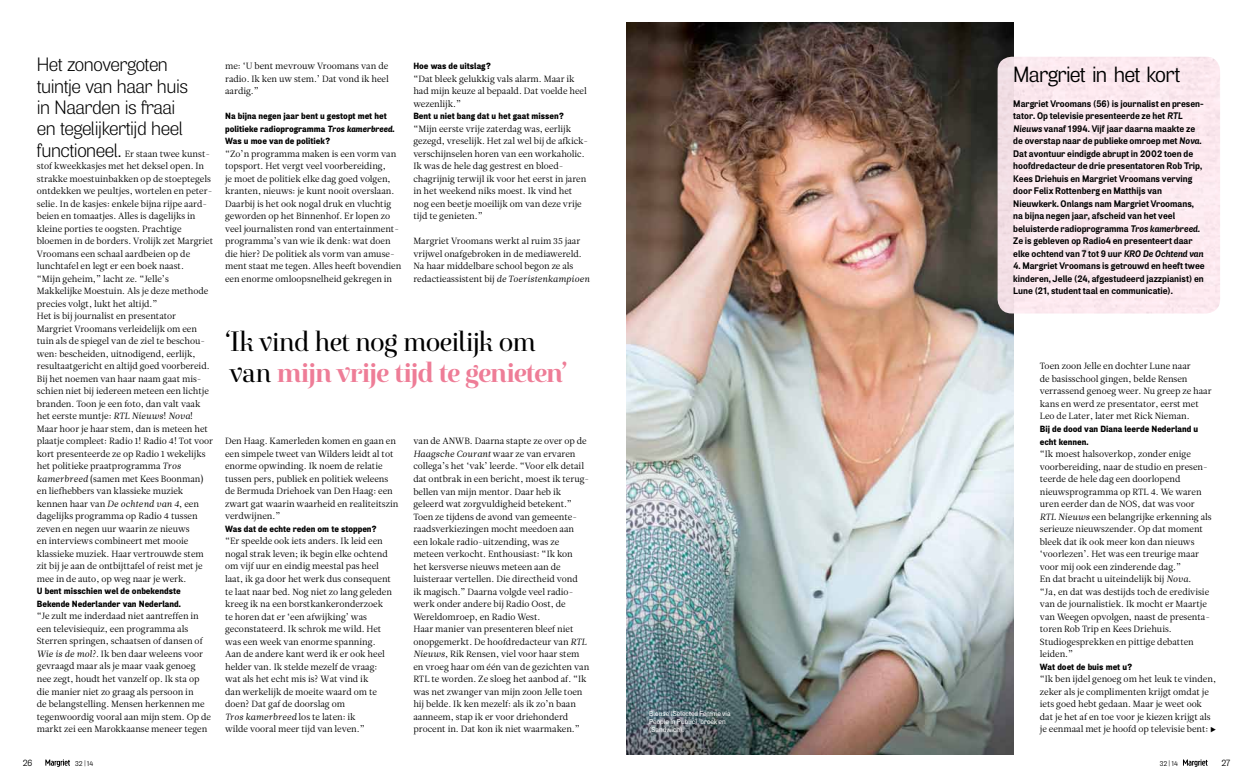
<style>
.page{position:relative;width:1253px;height:777px;background:#fff}
.page>*{position:absolute;margin:0;border:0;box-sizing:border-box;transform-origin:0 0}
.t1{font:28px/31px "Exquise FY";letter-spacing:-.05em;color:#000}
.t2{font:22px "Air";letter-spacing:-.035em;color:#000}
.t3{font:300 19.3px/21.4px "Air";letter-spacing:-.025em;color:#000}
.t4{font:700 9.5px/12.5px "Air";color:#000}
.t5{font:9px/12.5px "Leitura News Roman 1";color:#000}
.t6{font:900 9px/12.5px "Air";color:#000}
.t7{font:9px "Leitura News Italic 1";color:#000}
.t8{font:9px "Air";color:#000}
.t9{font:500 7px/8px "Air";letter-spacing:.005em;color:#fff}
.t10{font:7px "Air";color:#000}
.s1{font-family:"Leitura News Italic 1"}
.s2{font-style:italic}
.s3{font-weight:700;color:#ee7d97}
.s4{font-family:"Leitura News Roman 1"}
.s5{font-size:6.5px}
</style>
<div class="page">
<img style="left:626px;top:23px;width:387px;height:731px">
<img style="left:998px;top:57px;width:222px;height:256px">
<svg style="left:45px;top:759px;width:25px;height:8px"></svg>
<svg style="left:1183px;top:759px;width:25px;height:8px"></svg>
<h3 class="t3" style="left:37px;top:54px;width:153px">Het zonovergoten tuintje van haar huis in Naarden is fraai en tegelijkertijd heel functioneel.</h3>
<p class="t5" style="left:37px;top:147px;width:178px;text-indent:88px">Er staan twee kunst&shy;stof kweekkasjes met het deksel open. In strakke moestuinbakken op de stoeptegels ontdekken we peultjes, wortelen en peter&shy;selie. In de kasjes: enkele bijna rijpe aard&shy;beien en tomaatjes. Alles is dagelijks in kleine porties te oogsten. Prachtige bloemen in de borders. Vrolijk zet Margriet Vroomans een schaal aardbeien op de lunchtafel en legt er een boek naast.<br>“Mijn geheim,” lacht ze. “Jelle’s Makkelijke Moestuin. Als je deze methode precies volgt, lukt het altijd.”<br>Het is bij journalist en presentator Margriet Vroomans verleidelijk om een tuin als de spiegel van de ziel te beschou&shy;wen: bescheiden, uitnodigend, eerlijk, resultaatgericht en altijd goed voorbereid.<br>Bij het noemen van haar naam gaat mis&shy;schien niet bij iedereen meteen een lichtje branden. Toon je een foto, dan valt vaak het eerste muntje: <span class="s1">RTL Nieuws</span>! <span class="s1">Nova</span>!<br>Maar hoor je haar stem, dan is meteen het plaatje compleet: Radio 1! Radio 4! Tot voor kort presenteerde ze op Radio 1 wekelijks het politieke praatprogramma <span class="s1">Tros kamerbreed</span> (samen met Kees Boonman) en liefhebbers van klassieke muziek kennen haar van <span class="s1">De ochtend van 4</span>, een dagelijks programma op Radio 4 tussen zeven en negen uur waarin ze nieuws<br>en interviews combineert met mooie klassieke muziek. Haar vertrouwde stem zit bij je aan de ontbijttafel of reist met je mee in de auto, op weg naar je werk.</p>
<p class="t6" style="left:37px;top:585px;width:145px">U bent misschien wel de onbekendste<br>Bekende Nederlander van Nederland.</p>
<p class="t5" style="left:37px;top:610px;width:176px">“Je zult me inderdaad niet aantreffen in een televisiequiz, een programma als Sterren springen, schaatsen of dansen of <span class="s1">Wie is de mol?</span>. Ik ben daar weleens voor gevraagd maar als je maar vaak genoeg nee zegt, houdt het vanzelf op. Ik sta op die manier niet zo graag als persoon in<br>de belangstelling. Mensen herkennen me tegenwoordig vooral aan mijn stem. Op de markt zei een Marokkaanse meneer tegen</p>
<p class="t5" style="left:225px;top:60px;width:165px;text-align:justify">me: ‘U bent mevrouw Vroomans van de radio. Ik ken uw stem.’ Dat vond ik heel aardig.”</p>
<p class="t6" style="left:225px;top:110px;width:171px">Na bijna negen jaar bent u gestopt met het politieke radioprogramma <span class="s2">Tros kamerbreed</span>.<br>Was u moe van de politiek?</p>
<p class="t5" style="left:225px;top:148px;width:178px">“Zo’n programma maken is een vorm van topsport. Het vergt veel voorbereiding,<br>je moet de politiek elke dag goed volgen, kranten, nieuws: je kunt nooit overslaan.<br>Daarbij is het ook nogal druk en vluchtig geworden op het Binnenhof. Er lopen zo veel journalisten rond van entertainment&shy;programma’s van wie ik denk: wat doen die hier? De politiek als vorm van amuse&shy;ment staat me tegen. Alles heeft bovendien een enorme omloopsnelheid gekregen in</p>
<p class="t6" style="left:413px;top:60px;width:79px">Hoe was de uitslag?</p>
<p class="t5" style="left:413px;top:73px;width:175px">“Dat bleek gelukkig vals alarm. Maar ik had mijn keuze al bepaald. Dat voelde heel wezenlijk.”</p>
<p class="t6" style="left:413px;top:110px;width:152px">Bent u niet bang dat u het gaat missen?</p>
<p class="t5" style="left:413px;top:123px;width:176px">“Mijn eerste vrije zaterdag was, eerlijk gezegd, vreselijk. Het zal wel bij de afkick&shy;verschijnselen horen van een workaholic.<br>Ik was de hele dag gestrest en bloed&shy;chagrijnig terwijl ik voor het eerst in jaren in het weekend niks moest. Ik vind het nog een beetje moeilijk om van deze vrije tijd te genieten.”</p>
<p class="t5" style="left:413px;top:235px;width:178px">Margriet Vroomans werkt al ruim 35 jaar vrijwel onafgebroken in de mediawereld.<br>Na haar middelbare school begon ze als redactieassistent bij <span class="s1">de Toeristenkampioen</span></p>
<h1 class="t1" style="left:225px;top:327px;width:344px">‘Ik vind het nog moeilijk om van <span class="s3">mijn vrije tijd te genieten’</span></h1>
<p class="t5" style="left:225px;top:435px;width:175px">Den Haag. Kamerleden komen en gaan en een simpele tweet van Wilders leidt al tot enorme opwinding. Ik noem de relatie tussen pers, publiek en politiek weleens de Bermuda Driehoek van Den Haag: een zwart gat waarin waarheid en realiteitszin verdwijnen.”</p>
<p class="t6" style="left:225px;top:523px;width:154px">Was dat de echte reden om te stoppen?</p>
<p class="t5" style="left:225px;top:535px;width:168px">“Er speelde ook iets anders. Ik leid een nogal strak leven; ik begin elke ochtend om vijf uur en eindig meestal pas heel laat, ik ga door het werk dus consequent te laat naar bed. Nog niet zo lang geleden kreeg ik na een borstkankeronderzoek te horen dat er ‘een afwijking’ was geconstateerd. Ik schrok me wild. Het was een week van enorme spanning.<br>Aan de andere kant werd ik er ook heel helder van. Ik stelde mezelf de vraag: wat als het echt mis is? Wat vind ik<br>dan werkelijk de moeite waard om te doen? Dat gaf de doorslag om</p>
<p class="t7" style="left:225px;top:710px;width:132px">Tros kamerbreed <span class="s4">los te laten: ik</span></p>
<p class="t5" style="left:225px;top:723px;width:141px">wilde vooral meer tijd van leven.”</p>
<p class="t5" style="left:413px;top:435px;width:177px">van de ANWB. Daarna stapte ze over op de <span class="s1">Haagsche Courant</span> waar ze van ervaren collega’s het ‘vak’ leerde. “Voor elk detail dat ontbrak in een bericht, moest ik terug&shy;bellen van mijn mentor. Daar heb ik geleerd wat zorgvuldigheid betekent.” Toen ze tijdens de avond van gemeente&shy;raadsverkiezingen mocht meedoen aan een lokale radio- uitzending, was ze meteen verkocht. Enthousiast: “Ik kon<br>het kersverse nieuws meteen aan de luisteraar vertellen. Die directheid vond<br>ik magisch.” Daarna volgde veel radio&shy;werk onder andere bij Radio Oost, de Wereldomroep, en Radio West.<br>Haar manier van presenteren bleef niet onopgemerkt. De hoofdredacteur van <span class="s1">RTL Nieuws</span>, Rik Rensen, viel voor haar stem en vroeg haar om één van de gezichten van RTL te worden. Ze sloeg het aanbod af. “Ik was net zwanger van mijn zoon Jelle toen hij belde. Ik ken mezelf: als ik zo’n baan aanneem, stap ik er voor driehonderd procent in. Dat kon ik niet waarmaken.”</p>
<p class="t9" style="left:649px;top:709px;width:83px">Blouse (Selected Femme via<br>People in Public), broek en (Sandwich).</p>
<h2 class="t2" style="left:1013px;top:61px;width:169px">Margriet in het kort</h2>
<p class="t4" style="left:1013px;top:97px;width:192px">Margriet Vroomans (56) is journalist en presen&shy;tator. Op televisie presenteerde ze het <span class="s2">RTL Nieuws</span> vanaf 1994. Vijf jaar daarna maakte ze de overstap naar de publieke omroep met <span class="s2">Nova</span>.<br>Dat avontuur eindigde abrupt in 2002 toen de hoofdredacteur de drie presentatoren Rob Trip, Kees Driehuis en Margriet Vroomans verving door Felix Rottenberg en Matthijs van Nieuwkerk. Onlangs nam Margriet Vroomans, na bijna negen jaar, afscheid van het veel beluisterde radioprogramma <span class="s2">Tros kamerbreed.<br></span>Ze is gebleven op Radio4 en presenteert daar elke ochtend van 7 tot 9 uur <span class="s2">KRO De Ochtend van</span></p>
<p class="t4" style="left:1013px;top:260px;width:193px;text-align:justify"><span class="s2">4</span>. Margriet Vroomans is getrouwd en heeft twee kinderen, Jelle (24, afgestudeerd jazzpianist) en Lune (21, student taal en communicatie).</p>
<p class="t5" style="left:1040px;top:360px;width:173px">Toen zoon Jelle en dochter Lune naar<br>de basisschool gingen, belde Rensen verrassend genoeg weer. Nu greep ze haar kans en werd ze presentator, eerst met Leo de Later, later met Rick Nieman.</p>
<p class="t6" style="left:1040px;top:423px;width:160px">Bij de dood van Diana leerde Nederland u echt kennen.</p>
<p class="t5" style="left:1040px;top:448px;width:173px">“Ik moest halsoverkop, zonder enige voorbereiding, naar de studio en presen&shy;teerde de hele dag een doorlopend nieuwsprogramma op RTL 4. We waren uren eerder dan de NOS, dat was voor <span class="s1">RTL Nieuws</span> een belangrijke erkenning als serieuze nieuwszender. Op dat moment bleek dat ik ook meer kon dan nieuws ‘voorlezen’. Het was een treurige maar voor mij ook een zinderende dag.”<br>En dat bracht u uiteindelijk bij <span class="s1">Nova</span>.<br>“Ja, en dat was destijds toch de eredivisie van de journalistiek. Ik mocht er Maartje van Weegen opvolgen, naast de presenta&shy;toren Rob Trip en Kees Driehuis.<br>Studiogesprekken en pittige debatten leiden.”</p>
<p class="t6" style="left:1040px;top:660px;width:94px">Wat doet de buis met u?</p>
<p class="t5" style="left:1040px;top:673px;width:178px">“Ik ben ijdel genoeg om het leuk te vinden, zeker als je complimenten krijgt omdat je iets goed hebt gedaan. Maar je weet ook dat je het af en toe voor je kiezen krijgt als je eenmaal met je hoofd op televisie bent:</p>
<p class="t8" style="left:23px;top:757px;width:11px">26</p>
<p class="t10" style="left:75px;top:759px;width:20px">32 <span class="s5">|</span>14</p>
<p class="t10" style="left:1160px;top:759px;width:20px">32 <span class="s5">|</span>14</p>
<p class="t8" style="left:1221px;top:757px;width:10px">27</p>
</div>
